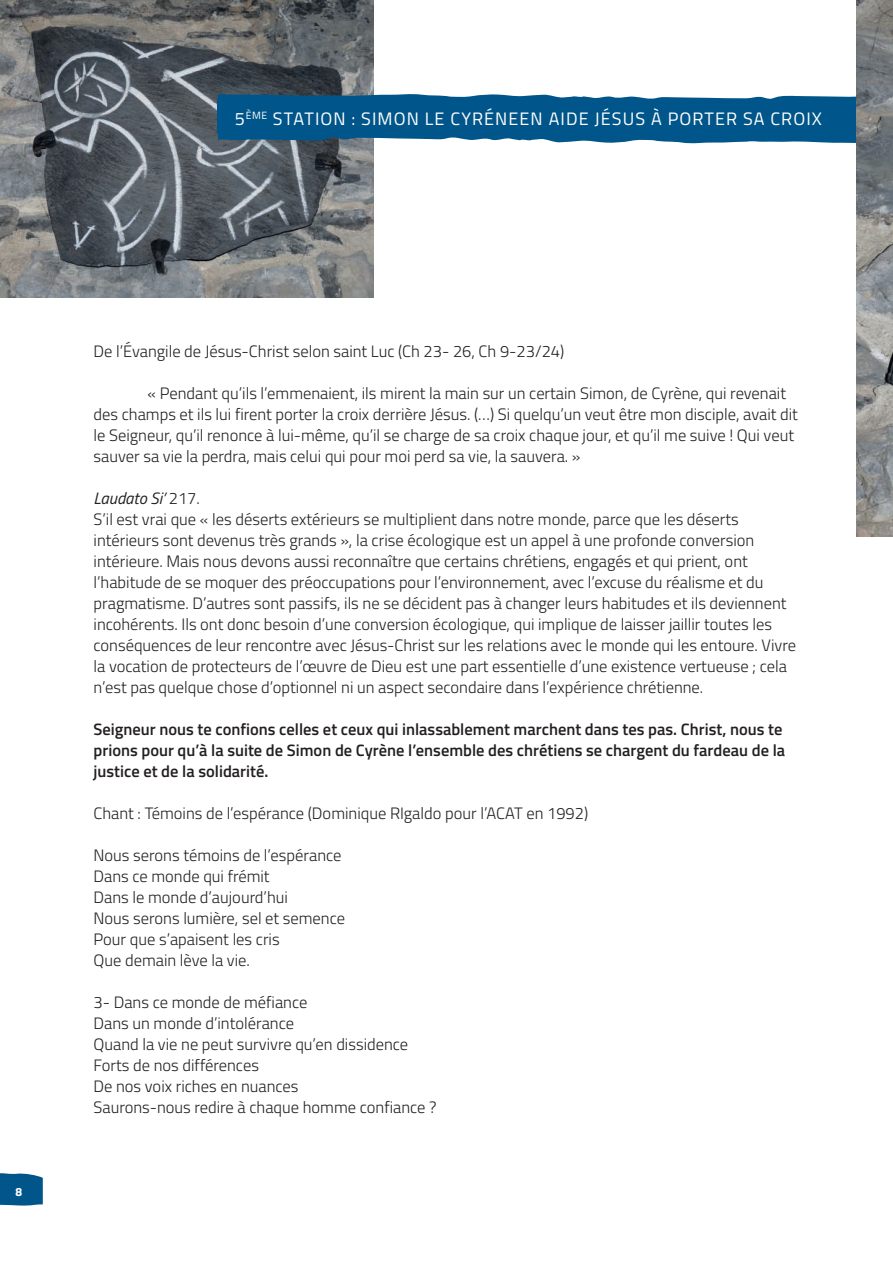
<style>
.page{position:relative;width:893px;height:1263px;background:#fff}
.page>*{position:absolute;margin:0;border:0;box-sizing:border-box;transform-origin:0 0}
.t1{font:18px "Titillium Web";letter-spacing:.06em;color:#fff}
.t2{font:300 16.5px/21px "Titillium Web";color:#231f20}
.t3{font:600 16.5px/21px "Titillium Web";color:#231f20}
.t4{font:700 12px "Titillium Web";color:#fff}
.s1{font-weight:400;font-style:italic}
</style>
<div class="page">
<img style="left:0;top:0;width:374px;height:297px">
<svg style="left:218px;top:93px;width:638px;height:51px"></svg>
<div style="left:218px;top:100px;width:675px;height:34px;background:#00568a"></div>
<img style="left:856px;top:0;width:37px;height:537px">
<svg style="left:0;top:1173px;width:43px;height:33px"></svg>
<p class="t1" style="left:235px;top:108px;width:589px">5<sup>ÈME</sup> STATION : SIMON LE CYRÉNEEN AIDE JÉSUS À PORTER SA CROIX</p>
<p class="t4" style="left:16px;top:1187px;width:8px">8</p>
<p class="t2" style="left:94px;top:341px;width:472px">De l’Évangile de Jésus-Christ selon saint Luc (Ch 23- 26, Ch 9-23/24)</p>
<p class="t2" style="left:94px;top:383px;width:706px;text-indent:54px">« Pendant qu’ils l’emmenaient, ils mirent la main sur un certain Simon, de Cyrène, qui revenait des champs et ils lui firent porter la croix derrière Jésus. (…) Si quelqu’un veut être mon disciple, avait dit le Seigneur, qu’il renonce à lui-même, qu’il se charge de sa croix chaque jour, et qu’il me suive ! Qui veut sauver sa vie la perdra, mais celui qui pour moi perd sa vie, la sauvera. »</p>
<p class="t2" style="left:94px;top:488px;width:704px"><span class="s1">Laudato Si’</span> 217.<br>S’il est vrai que « les déserts extérieurs se multiplient dans notre monde, parce que les déserts intérieurs sont devenus très grands », la crise écologique est un appel à une profonde conversion intérieure. Mais nous devons aussi reconnaître que certains chrétiens, engagés et qui prient, ont l’habitude de se moquer des préoccupations pour l’environnement, avec l’excuse du réalisme et du pragmatisme. D’autres sont passifs, ils ne se décident pas à changer leurs habitudes et ils deviennent incohérents. Ils ont donc besoin d’une conversion écologique, qui implique de laisser jaillir toutes les conséquences de leur rencontre avec Jésus-Christ sur les relations avec le monde qui les entoure. Vivre la vocation de protecteurs de l’œuvre de Dieu est une part essentielle d’une existence vertueuse ; cela n’est pas quelque chose d’optionnel ni un aspect secondaire dans l’expérience chrétienne.</p>
<p class="t3" style="left:94px;top:720px;width:693px">Seigneur nous te confions celles et ceux qui inlassablement marchent dans tes pas. Christ, nous te prions pour qu’à la suite de Simon de Cyrène l’ensemble des chrétiens se chargent du fardeau de la justice et de la solidarité.</p>
<p class="t2" style="left:94px;top:803px;width:496px">Chant : Témoins de l’espérance (Dominique RIgaldo pour l’ACAT en 1992)</p>
<p class="t2" style="left:94px;top:845px;width:253px">Nous serons témoins de l’espérance<br>Dans ce monde qui frémit<br>Dans le monde d’aujourd’hui<br>Nous serons lumière, sel et semence<br>Pour que s’apaisent les cris<br>Que demain lève la vie.</p>
<p class="t2" style="left:94px;top:992px;width:344px">3- Dans ce monde de méfiance<br>Dans un monde d’intolérance<br>Quand la vie ne peut survivre qu’en dissidence Forts de nos différences<br>De nos voix riches en nuances<br>Saurons-nous redire à chaque homme confiance ?</p>
</div>
